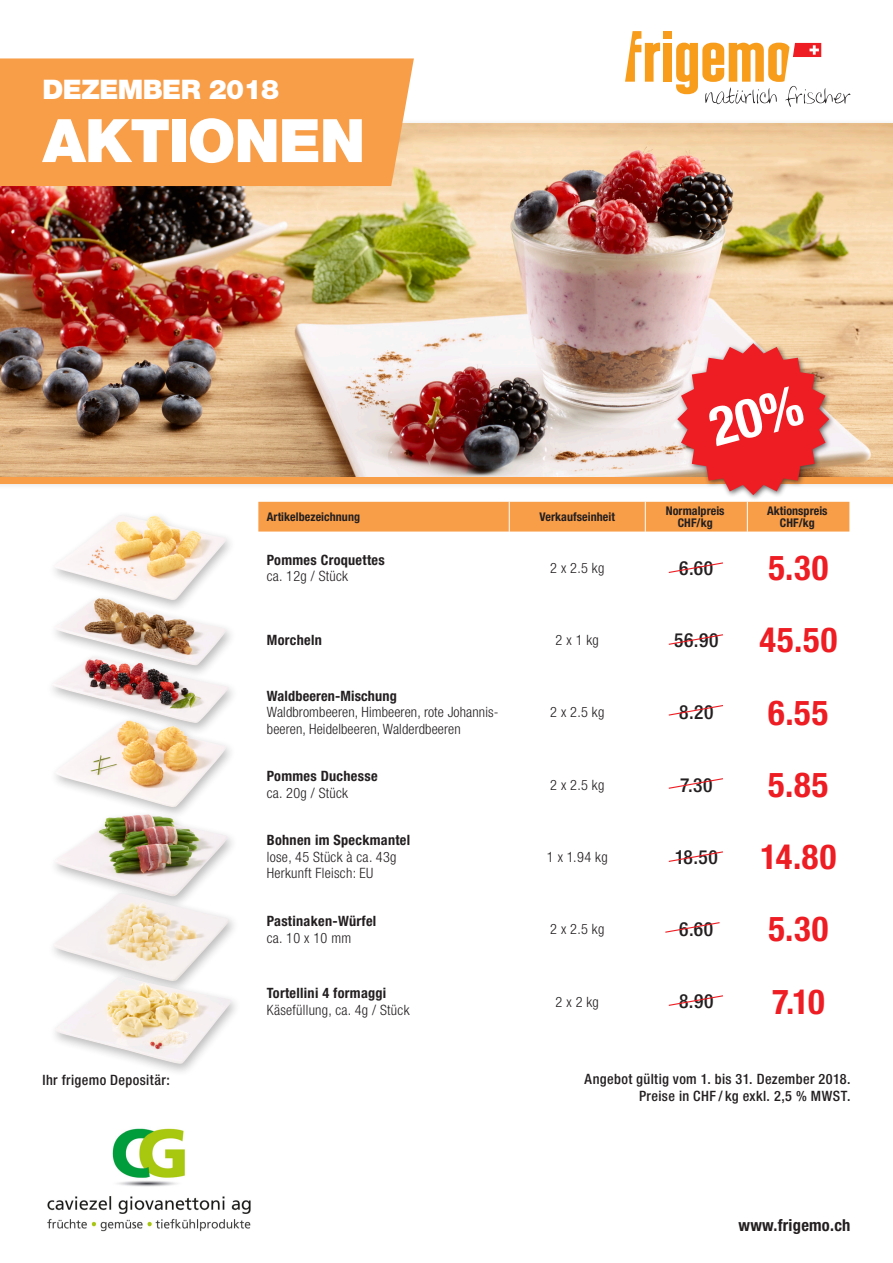
<style>
.page{position:relative;width:893px;height:1263px;background:#fff}
.page>*{position:absolute;margin:0;border:0;box-sizing:border-box;transform-origin:0 0}
.Titel_grau_transpare{font:900 60px "Helvetica Neue LT Std";letter-spacing:-.02em;color:#fff}
.Aktionspreis_rot_gro{font:700 condensed 34.5px "Helvetica Neue LT Std";letter-spacing:.03em;color:#ee1d23}
.Titel_grau_transpare-2{font:900 27px "Helvetica Neue LT Std";letter-spacing:-.02em;color:#fff}
.Normalpreis{font:500 condensed 19.5px "Helvetica Neue LT Std";letter-spacing:.035em;color:#231f20}
.t1{font:700 condensed 16.5px "Helvetica Neue LT Std";letter-spacing:.015em;color:#231f20}
.Fetter_Titel_Artikel{font:300 condensed 14.25px/16.5px "Helvetica Neue LT Std";letter-spacing:.01em;color:#231f20}
.Fetter_Titel_Artikel-2{font:700 condensed 14.25px "Helvetica Neue LT Std";letter-spacing:.02em;color:#231f20}
.Text_ausserhalb_Tabe{font:500 condensed 14.25px "Helvetica Neue LT Std";letter-spacing:.03em;color:#231f20}
.Verkaufseinheit{font:300 condensed 14.25px "Helvetica Neue LT Std";letter-spacing:.015em;color:#231f20}
.Artikelbezeichnung{font:300 condensed 14.25px "Helvetica Neue LT Std";letter-spacing:.02em;color:#231f20}
.Tabelle-Spalten_Tite{font:700 condensed 12px "Helvetica Neue LT Std";letter-spacing:.005em;color:#231f20}
</style>
<div class="page">
<img style="left:0;top:123px;width:893px;height:354px">
<div style="left:0;top:477px;width:893px;height:7px;background:#f89d48"></div>
<div style="left:258px;top:502px;width:591px;height:29px;background:#f89d48"></div>
<div style="left:0;top:58px;width:414px;height:128px;background:#f89d48"></div>
<div style="left:674px;top:340px;width:162px;height:162px;background:#231f20;opacity:.7"></div>
<svg style="left:668px;top:705px;width:55px;height:11px"></svg>
<svg style="left:668px;top:634px;width:55px;height:11px"></svg>
<svg style="left:668px;top:562px;width:55px;height:11px"></svg>
<svg style="left:668px;top:778px;width:55px;height:11px"></svg>
<svg style="left:668px;top:851px;width:55px;height:11px"></svg>
<svg style="left:665px;top:922px;width:55px;height:11px"></svg>
<svg style="left:668px;top:995px;width:55px;height:11px"></svg>
<img style="left:55px;top:515px;width:172px;height:79px">
<div style="left:48px;top:594px;width:189px;height:84px;background:#231f20;opacity:.3"></div>
<img style="left:54px;top:598px;width:172px;height:54px">
<div style="left:46px;top:652px;width:193px;height:84px;background:#231f20;opacity:.3"></div>
<img style="left:51px;top:656px;width:178px;height:60px">
<div style="left:49px;top:716px;width:188px;height:104px;background:#231f20;opacity:.3"></div>
<img style="left:55px;top:720px;width:171px;height:87px">
<div style="left:49px;top:810px;width:189px;height:99px;background:#fff"></div>
<img style="left:55px;top:814px;width:173px;height:74px">
<div style="left:47px;top:888px;width:193px;height:106px;background:#231f20;opacity:.3"></div>
<img style="left:53px;top:893px;width:176px;height:79px">
<div style="left:49px;top:972px;width:193px;height:105px;background:#231f20;opacity:.3"></div>
<img style="left:55px;top:976px;width:176px;height:88px">
<div style="left:663px;top:31px;width:9px;height:8px;background:#f89c1c"></div>
<div style="left:663px;top:43px;width:9px;height:39px;background:#f89c1c"></div>
<svg style="left:625px;top:31px;width:35px;height:51px"></svg>
<svg style="left:676px;top:43px;width:174px;height:64px"></svg>
<img style="left:47px;top:1128px;width:204px;height:103px">
<svg style="left:677px;top:343px;width:152px;height:152px;background:#ea5452"></svg>
<p class="Titel_grau_transpare-2" style="left:43px;top:73px;width:238px">DEZEMBER 2018</p>
<p class="Titel_grau_transpare" style="left:43px;top:105px;width:324px">AKTIONEN</p>
<p class="Tabelle-Spalten_Tite" style="left:267px;top:509px;width:95px">Artikelbezeichnung</p>
<p class="Tabelle-Spalten_Tite" style="left:540px;top:509px;width:77px">Verkaufseinheit</p>
<p class="Tabelle-Spalten_Tite" style="left:666px;top:503px;width:60px">Normalpreis</p>
<p class="Tabelle-Spalten_Tite" style="left:678px;top:515px;width:36px">CHF/kg</p>
<p class="Tabelle-Spalten_Tite" style="left:767px;top:503px;width:62px">Aktionspreis</p>
<p class="Tabelle-Spalten_Tite" style="left:780px;top:515px;width:36px">CHF/kg</p>
<p class="Fetter_Titel_Artikel-2" style="left:267px;top:551px;width:119px">Pommes Croquettes</p>
<p class="Artikelbezeichnung" style="left:267px;top:568px;width:83px">ca. 12g / Stück</p>
<p class="Verkaufseinheit" style="left:550px;top:560px;width:56px">2 x 2.5 kg</p>
<p class="Normalpreis" style="left:679px;top:556px;width:36px">6.60</p>
<p class="Aktionspreis_rot_gro" style="left:768px;top:547px;width:61px">5.30</p>
<p class="Fetter_Titel_Artikel-2" style="left:267px;top:631px;width:56px">Morcheln</p>
<p class="Verkaufseinheit" style="left:556px;top:632px;width:45px">2 x 1 kg</p>
<p class="Normalpreis" style="left:674px;top:628px;width:46px">56.90</p>
<p class="Aktionspreis_rot_gro" style="left:759px;top:619px;width:79px">45.50</p>
<p class="Fetter_Titel_Artikel-2" style="left:267px;top:687px;width:131px">Waldbeeren-Mischung</p>
<p class="Fetter_Titel_Artikel" style="left:267px;top:704px;width:233px">Waldbrombeeren, Himbeeren, rote Johannis&shy;beeren, Heidelbeeren, Walderdbeeren</p>
<p class="Verkaufseinheit" style="left:550px;top:704px;width:56px">2 x 2.5 kg</p>
<p class="Normalpreis" style="left:679px;top:701px;width:36px">8.20</p>
<p class="Aktionspreis_rot_gro" style="left:768px;top:691px;width:62px">6.55</p>
<p class="Fetter_Titel_Artikel-2" style="left:267px;top:768px;width:112px">Pommes Duchesse</p>
<p class="Fetter_Titel_Artikel" style="left:267px;top:784px;width:83px">ca. 20g / Stück</p>
<p class="Verkaufseinheit" style="left:550px;top:776px;width:56px">2 x 2.5 kg</p>
<p class="Normalpreis" style="left:680px;top:773px;width:34px">7.30</p>
<p class="Aktionspreis_rot_gro" style="left:768px;top:764px;width:62px">5.85</p>
<p class="Text_ausserhalb_Tabe" style="left:43px;top:1071px;width:129px">Ihr frigemo Depositär:</p>
<p class="Fetter_Titel_Artikel-2" style="left:267px;top:832px;width:145px">Bohnen im Speckmantel</p>
<p class="Fetter_Titel_Artikel" style="left:267px;top:848px;width:131px">lose, 45 Stück à ca. 43g</p>
<p class="Fetter_Titel_Artikel" style="left:267px;top:865px;width:108px">Herkunft Fleisch: EU</p>
<p class="Fetter_Titel_Artikel-2" style="left:267px;top:912px;width:111px">Pastinaken-Würfel</p>
<p class="Fetter_Titel_Artikel" style="left:267px;top:929px;width:86px">ca. 10 x 10 mm</p>
<p class="Fetter_Titel_Artikel-2" style="left:267px;top:984px;width:121px">Tortellini 4 formaggi</p>
<p class="Fetter_Titel_Artikel" style="left:267px;top:1001px;width:144px">Käsefüllung, ca. 4g / Stück</p>
<p class="Verkaufseinheit" style="left:547px;top:849px;width:62px">1 x 1.94 kg</p>
<p class="Normalpreis" style="left:675px;top:845px;width:45px">18.50</p>
<p class="Aktionspreis_rot_gro" style="left:760px;top:836px;width:77px">14.80</p>
<p class="Verkaufseinheit" style="left:550px;top:921px;width:56px">2 x 2.5 kg</p>
<p class="Normalpreis" style="left:679px;top:917px;width:36px">6.60</p>
<p class="Aktionspreis_rot_gro" style="left:768px;top:908px;width:61px">5.30</p>
<p class="Verkaufseinheit" style="left:556px;top:993px;width:45px">2 x 2 kg</p>
<p class="Normalpreis" style="left:679px;top:990px;width:36px">8.90</p>
<p class="Aktionspreis_rot_gro" style="left:772px;top:981px;width:54px">7.10</p>
<p class="Text_ausserhalb_Tabe" style="left:585px;top:1070px;width:267px">Angebot gültig vom 1. bis 31. Dezember 2018.</p>
<p class="Text_ausserhalb_Tabe" style="left:639px;top:1087px;width:213px">Preise in CHF / kg exkl. 2,5 % MWST.</p>
<p class="t1" style="left:739px;top:1215px;width:113px">www.frigemo.ch</p>
</div>
